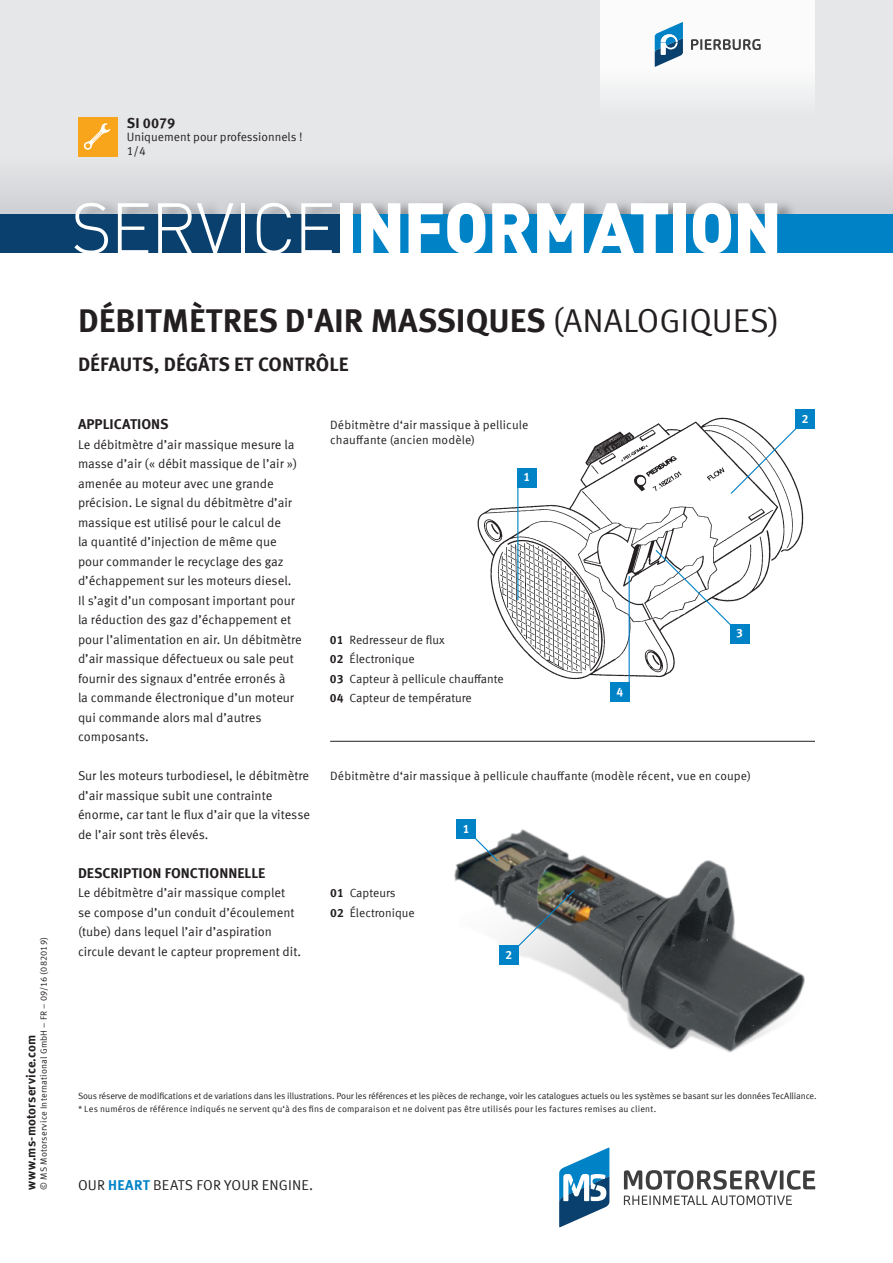
<style>
.page{position:relative;width:893px;height:1263px;background:#fff}
.page>*{position:absolute;margin:0;border:0;box-sizing:border-box;transform-origin:0 0}
.t1{font:900 70.5px "DIN Offc";letter-spacing:-.025em;color:#fff}
.t2{font:700 33px "Meta Offc Pro";color:#231f20}
.t3{font:700 19.5px "Meta Offc Pro";color:#231f20}
.t4{font:700 14.25px "Meta Offc Pro";color:#231f20}
.t5{font:14.25px "Meta Offc Pro Norm";letter-spacing:.01em;color:#231f20}
.t6{font:12.75px/19.5px "Meta Offc Pro Norm";color:#231f20}
.t7{font:700 12.75px "Meta Offc Pro";letter-spacing:.01em;color:#231f20}
.t8{font:12px/19.5px "Meta Offc Pro Norm";color:#231f20}
.t9{font:700 12px "Meta Offc Pro";color:#fff}
.t10{font:9px "Meta Offc Pro Norm";letter-spacing:-.015em;color:#231f20}
.t11{font:9px "Meta Offc Pro Norm";letter-spacing:.025em;color:#231f20}
.t12{font:9px "Meta Offc Pro Norm";letter-spacing:.02em;color:#231f20}
.s1{font-weight:300}
.s2{font-family:"Meta Offc Pro Norm";font-weight:400}
.s3{font-family:"Meta Offc Pro";font-weight:700}
.s4{font-family:"Meta Offc Pro";font-weight:700;color:#0082c7}
</style>
<div class="page">
<div style="left:0;top:0;width:893px;height:224px;background:#e6e7e9"></div>
<div style="left:0;top:156px;width:893px;height:58px;background:#dcdee0"></div>
<div style="left:77px;top:198px;width:720px;height:16px;background:#231f20;opacity:.4"></div>
<div style="left:0;top:214px;width:893px;height:39px;background:#09406e"></div>
<div style="left:347px;top:214px;width:546px;height:39px;background:#0082c7"></div>
<div style="left:78px;top:117px;width:39px;height:39px;background:#f9a51b"></div>
<svg style="left:83px;top:123px;width:27px;height:27px"></svg>
<div style="left:600px;top:0;width:215px;height:117px;background:linear-gradient(to bottom,#fff,#edeeef)"></div>
<svg style="left:691px;top:39px;width:70px;height:11px"></svg>
<svg style="left:655px;top:22px;width:28px;height:45px"></svg>
<svg style="left:559px;top:1147px;width:50px;height:80px"></svg>
<svg style="left:624px;top:1170px;width:191px;height:35px"></svg>
<img style="left:477px;top:417px;width:327px;height:265px">
<div style="left:517px;top:468px;width:20px;height:20px;background:#0082c7"></div>
<hr style="left:517px;top:468px;width:1px;height:132px;background:#0082c7">
<svg style="left:729px;top:409px;width:86px;height:86px"></svg>
<div style="left:795px;top:410px;width:20px;height:19px;background:#0082c7"></div>
<svg style="left:654px;top:549px;width:96px;height:96px"></svg>
<div style="left:730px;top:624px;width:19px;height:20px;background:#0082c7"></div>
<div style="left:610px;top:682px;width:20px;height:20px;background:#0082c7"></div>
<hr style="left:629px;top:576px;width:1px;height:126px;background:#0082c7">
<img style="left:454px;top:829px;width:351px;height:224px">
<svg style="left:498px;top:888px;width:78px;height:78px"></svg>
<div style="left:499px;top:946px;width:20px;height:19px;background:#0082c7"></div>
<svg style="left:455px;top:829px;width:45px;height:34px"></svg>
<div style="left:456px;top:819px;width:20px;height:20px;background:#0082c7"></div>
<hr style="left:330px;top:741px;width:485px;height:1px;background:#231f20">
<p class="t12" style="left:37px;top:1189px;width:254px;rotate:-90deg">© MS Motorservice International GmbH – FR – 09/16 (082019)</p>
<p class="t7" style="left:21px;top:1189px;width:156px;rotate:-90deg">www.ms-motorservice.com</p>
<p class="t4" style="left:127px;top:112px;width:50px">SI 0079</p>
<p class="t8" style="left:127px;top:127px;width:177px">Uniquement pour professionnels !</p>
<p class="t8" style="left:127px;top:141px;width:21px">1/4</p>
<h1 class="t1" style="left:71px;top:181px;width:713px"><span class="s1">SERVICE</span>INFORMATION</h1>
<h2 class="t2" style="left:78px;top:294px;width:703px">DÉBITMÈTRES D'AIR MASSIQUES <span class="s2">(ANALOGIQUES)</span></h2>
<h3 class="t3" style="left:78px;top:348px;width:272px">DÉFAUTS, DÉGÂTS ET CONTRÔLE</h3>
<p class="t4" style="left:78px;top:413px;width:92px">APPLICATIONS</p>
<p class="t6" style="left:78px;top:434px;width:225px">Le débitmètre d’air massique mesure la masse d’air (« débit massique de l’air ») amenée au moteur avec une grande précision. Le signal du débitmètre d’air massique est utilisé pour le calcul de<br>la quantité d’injection de même que pour commander le recyclage des gaz d’échappement sur les moteurs diesel.<br>Il s’agit d’un composant important pour la réduction des gaz d’échappement et pour l’alimentation en air. Un débitmètre d’air massique défectueux ou sale peut fournir des signaux d’entrée erronés à<br>la commande électronique d’un moteur qui commande alors mal d’autres composants.</p>
<p class="t6" style="left:78px;top:765px;width:234px">Sur les moteurs turbodiesel, le débitmètre d’air massique subit une contrainte énorme, car tant le flux d’air que la vitesse de l’air sont très élevés.</p>
<p class="t4" style="left:78px;top:861px;width:189px">DESCRIPTION FONCTIONNELLE</p>
<p class="t6" style="left:78px;top:882px;width:225px">Le débitmètre d’air massique complet se compose d’un conduit d’écoulement (tube) dans lequel l’air d’aspiration circule devant le capteur proprement dit.</p>
<p class="t8" style="left:330px;top:417px;width:200px;line-height:14.7px">Débitmètre d‘air massique à pellicule chauffante (ancien modèle)</p>
<p class="t9" style="left:524px;top:468px;width:8px">1</p>
<p class="t8" style="left:330px;top:629px;width:175px"><span class="s3">01</span> Redresseur de flux<br><span class="s3">02</span> Électronique<br><span class="s3">03</span> Capteur à pellicule chauffante<br><span class="s3">04</span> Capteur de température</p>
<p class="t9" style="left:617px;top:682px;width:8px">4</p>
<p class="t9" style="left:736px;top:624px;width:8px">3</p>
<p class="t8" style="left:330px;top:765px;width:422px">Débitmètre d‘air massique à pellicule chauffante (modèle récent, vue en coupe)</p>
<p class="t8" style="left:330px;top:882px;width:86px"><span class="s3">01</span> Capteurs<br><span class="s3">02</span> Électronique</p>
<p class="t9" style="left:463px;top:819px;width:8px">1</p>
<p class="t9" style="left:506px;top:945px;width:8px">2</p>
<p class="t9" style="left:802px;top:409px;width:8px">2</p>
<p class="t10" style="left:78px;top:1089px;width:740px">Sous réserve de modifications et de variations dans les illustrations. Pour les références et les pièces de rechange, voir les catalogues actuels ou les systèmes se basant sur les données TecAlliance.</p>
<p class="t11" style="left:78px;top:1102px;width:580px">* Les numéros de référence indiqués ne servent qu‘à des fins de comparaison et ne doivent pas être utilisés pour les factures remises au client.</p>
<p class="t5" style="left:78px;top:1174px;width:237px">OUR <span class="s4">HEART</span> BEATS FOR YOUR ENGINE.</p>
</div>
